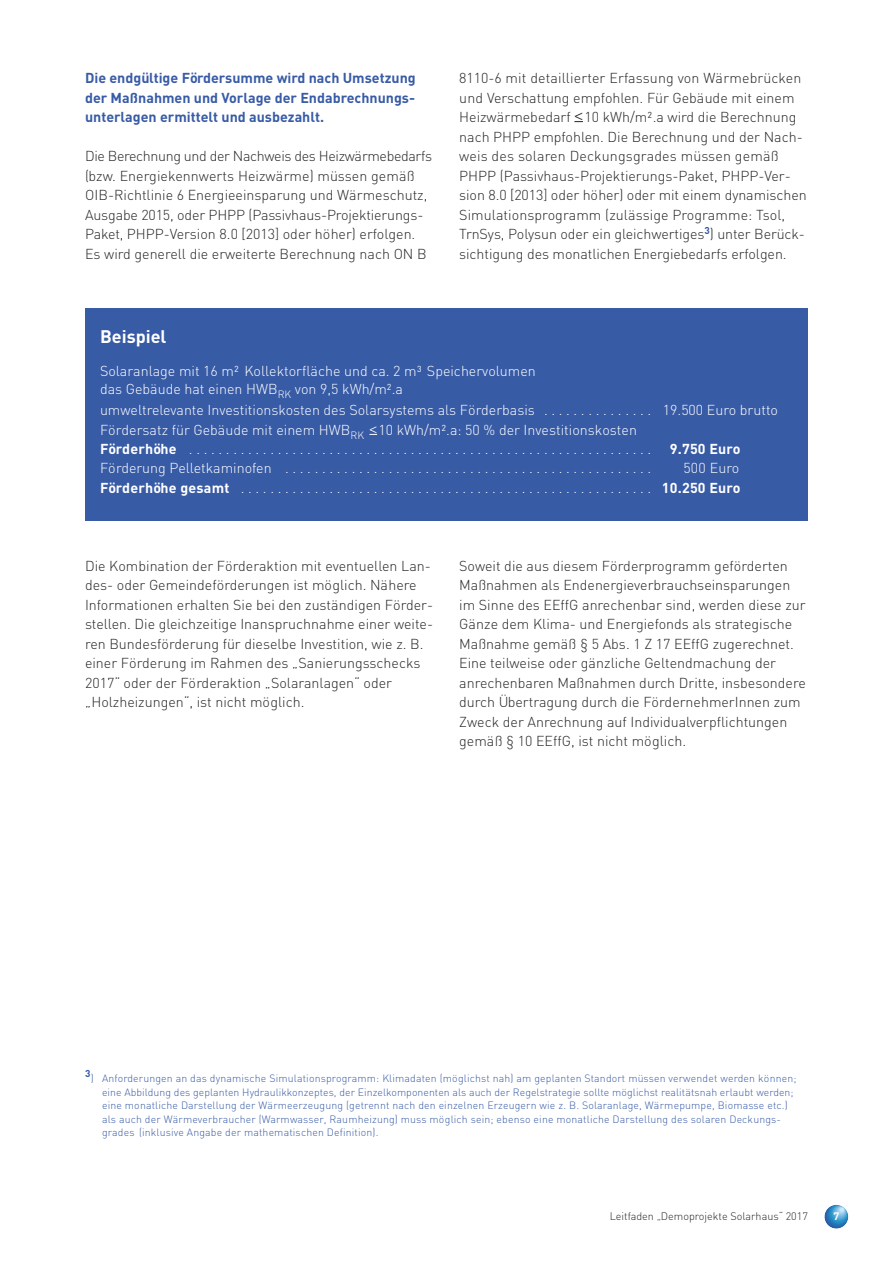
<style>
.page{position:relative;width:893px;height:1263px;background:#fff}
.page>*{position:absolute;margin:0;border:0;box-sizing:border-box;transform-origin:0 0}
.t1{font:700 18px "DIN";color:#fff}
.t2{font:300 14.25px/19.5px "DIN";color:#272526}
.t3{font:300 14.25px/18.1px "DIN";color:#fff}
.t4{font:700 14.25px/19.5px "DIN";color:#385ba6;text-align:justify}
.t5{font:700 14.25px "DIN";letter-spacing:.015em;color:#fff}
.t6{font:300 10.8px "DIN";color:#272526}
.t7{font:700 10.8px "DIN";color:#fff}
.t8{font:300 10.5px/13.5px "DIN";letter-spacing:.015em;color:#385ba6}
.t9{font:700 9.9px "DIN";color:#385ba6}
.s1{font-weight:700}
</style>
<div class="page">
<div style="left:85px;top:308px;width:723px;height:213px;background:#385ba6"></div>
<svg style="left:824px;top:1205px;width:24px;height:24px"></svg>
<h2 class="t4" style="left:85px;top:69px;width:332px">Die endgültige Fördersumme wird nach Umsetzung der Maßnahmen und Vorlage der Endabrechnungs - unterlagen ermittelt und ausbezahlt.</h2>
<p class="t2" style="left:85px;top:147px;width:349px">Die Berechnung und der Nachweis des Heizwärmebedarfs (bzw. Energiekennwerts Heizwärme) müssen gemäß OIB-Richtlinie 6 Energieeinsparung und Wärmeschutz, Ausgabe 2015, oder PHPP (Passivhaus-Projektierungs-Paket, PHPP-Version 8.0 [2013] oder höher) erfolgen.<br>Es wird generell die erweiterte Berechnung nach ON B</p>
<p class="t2" style="left:459px;top:69px;width:349px">8110-6 mit detaillierter Erfassung von Wärmebrücken und Verschattung empfohlen. Für Gebäude mit einem Heizwärmebedarf <sup>&lt;</sup>10 kWh/m².a wird die Berechnung nach PHPP empfohlen. Die Berechnung und der Nach&shy;weis des solaren Deckungsgrades müssen gemäß PHPP (Passivhaus-Projektierungs-Paket, PHPP-Ver&shy;sion 8.0 [2013] oder höher) oder mit einem dynamischen Simulationsprogramm (zulässige Programme: Tsol, TrnSys, Polysun oder ein gleichwertiges<sup>3</sup>) unter Berück&shy;sichtigung des monatlichen Energiebedarfs erfolgen.</p>
<p class="t1" style="left:100px;top:326px;width:68px">Beispiel</p>
<p class="t3" style="left:100px;top:362px;width:437px">Solaranlage mit 16 m² Kollektorfläche und ca. 2 m³ Speichervolumen das Gebäude hat einen HWB<sub>RK</sub> von 9,5 kWh/m².a</p>
<p class="t3" style="left:100px;top:400px;width:679px;line-height:20.4px">umweltrelevante Investitionskosten des Solarsystems als Förderbasis . . . . . . . . . . . . . . . 19.500 Euro brutto<br>Fördersatz für Gebäude mit einem HWB<sub>RK</sub> <sup>&lt;</sup>10 kWh/m².a: 50 % der Investitionskosten</p>
<p class="t3" style="left:100px;top:440px;width:553px"><span class="s1">Förderhöhe</span> . . . . . . . . . . . . . . . . . . . . . . . . . . . . . . . . . . . . . . . . . . . . . . . . . . . . . . . . . . . . . . .</p>
<p class="t5" style="left:670px;top:441px;width:72px">9.750 Euro</p>
<p class="t3" style="left:100px;top:459px;width:553px">Förderung Pelletkaminofen . . . . . . . . . . . . . . . . . . . . . . . . . . . . . . . . . . . . . . . . . . . . . . . . . .</p>
<p class="t3" style="left:100px;top:459px;width:642px;line-height:19.5px;text-align:right">500 Euro<br><span class="s1">Förderhöhe gesamt</span> . . . . . . . . . . . . . . . . . . . . . . . . . . . . . . . . . . . . . . . . . . . . . . . . . . . . . . . . <span class="s1">10.250 Euro</span></p>
<p class="t2" style="left:85px;top:556px;width:350px">Die Kombination der Förderaktion mit eventuellen Lan&shy;des- oder Gemeindeförderungen ist möglich. Nähere Informationen erhalten Sie bei den zuständigen Förder&shy;stellen. Die gleichzeitige Inanspruchnahme einer weite&shy;ren Bundesförderung für dieselbe Investition, wie z. B. einer Förderung im Rahmen des „Sanierungsschecks 2017“ oder der Förderaktion „Solaranlagen“ oder „Holzheizungen“, ist nicht möglich.</p>
<p class="t2" style="left:459px;top:556px;width:348px">Soweit die aus diesem Förderprogramm geförderten Maßnahmen als Endenergieverbrauchseinsparungen im Sinne des EEffG anrechenbar sind, werden diese zur Gänze dem Klima- und Energiefonds als strategische Maßnahme gemäß § 5 Abs. 1 Z 17 EEffG zugerechnet.<br>Eine teilweise oder gänzliche Geltendmachung der anrechen baren Maßnahmen durch Dritte, insbesondere durch Übertragung durch die FördernehmerInnen zum Zweck der Anrechnung auf Individualverpflichtungen gemäß § 10 EEffG, ist nicht möglich.</p>
<p class="t9" style="left:85px;top:1067px;width:7px">3</p>
<p class="t8" style="left:102px;top:1072px;width:696px;text-indent:-11px">) Anforderungen an das dynamische Simulationsprogramm: Klimadaten (möglichst nah) am geplanten Standort müssen verwendet werden können; eine Abbildung des geplanten Hydraulikkonzeptes, der Einzelkomponenten als auch der Regelstrategie sollte möglichst realitätsnah erlaubt werden; eine monatliche Darstellung der Wärmeerzeugung (getrennt nach den einzelnen Erzeugern wie z. B. Solaranlage, Wärmepumpe, Biomasse etc.) als auch der Wärmeverbraucher (Warmwasser, Raumheizung) muss möglich sein; ebenso eine monatliche Darstellung des solaren Deckungs&shy;grades (inklusive Angabe der mathematischen Definition).</p>
<p class="t6" style="left:610px;top:1210px;width:200px">Leitfaden „Demoprojekte Solarhaus“ 2017</p>
<p class="t7" style="left:833px;top:1210px;width:7px">7</p>
</div>
